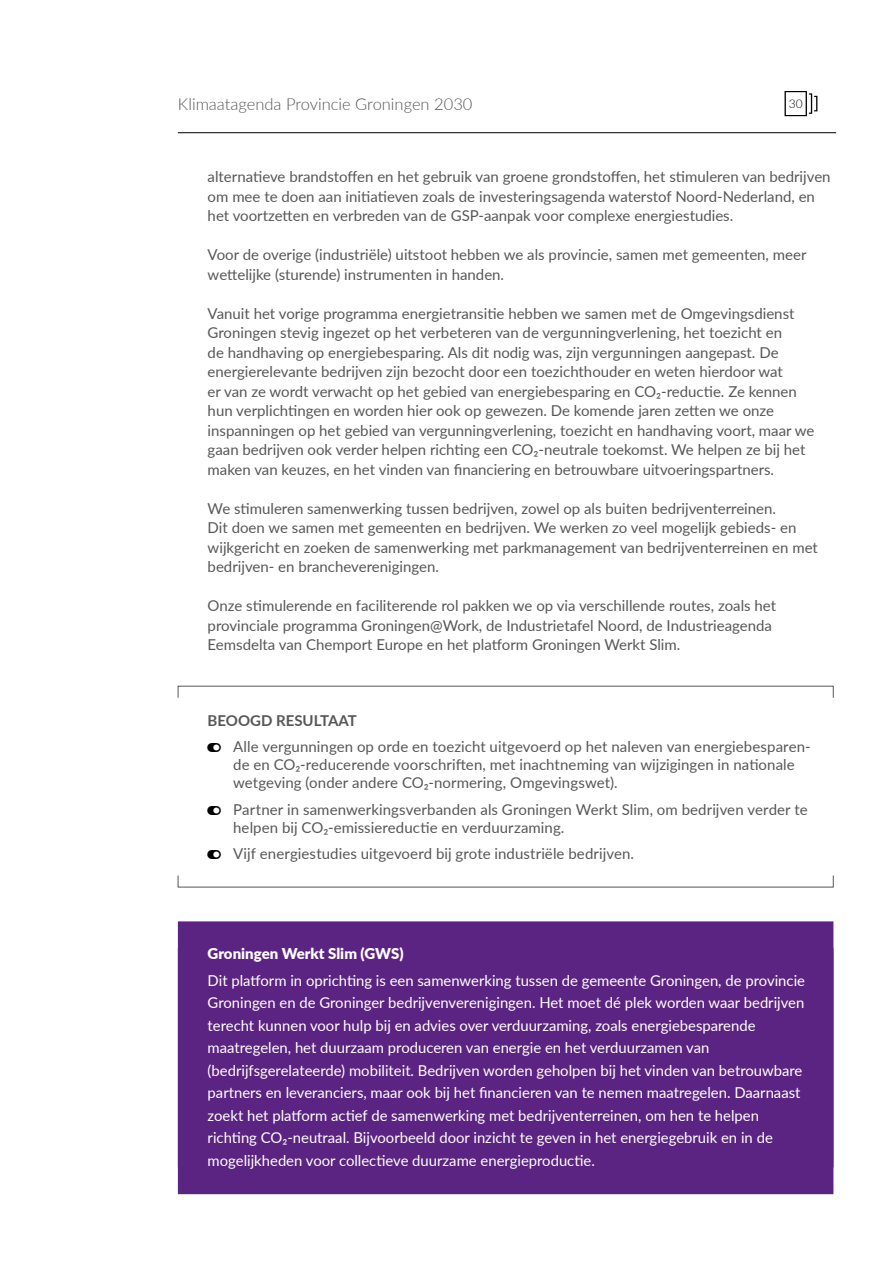
<style>
.page{position:relative;width:893px;height:1263px;background:#fff}
.page>*{position:absolute;margin:0;border:0;box-sizing:border-box;transform-origin:0 0}
.t1{font:300 16.5px "Lato";color:#575756}
.t2{font:15px/19.5px "Lato";color:#575756}
.t3{font:15px/22.5px "Lato";color:#fff}
.t4{font:900 15px "Lato";color:#fff}
.t5{font:700 15px "Lato";color:#575756}
.t6{font:300 12px "Lato";color:#000}
</style>
<div class="page">
<hr style="left:178px;top:132px;width:658px;height:1px;background:#000">
<svg style="left:784px;top:91px;width:33px;height:25px"></svg>
<div style="left:178px;top:921px;width:655px;height:246px;background:#5c2482"></div>
<div style="left:178px;top:948px;width:655px;height:246px;background:#5c2482"></div>
<div style="left:178px;top:686px;width:655px;height:12px;border:1px solid #575756"></div>
<p class="t1" style="left:178px;top:93px;width:296px">Klimaatagenda Provincie Groningen 2030</p>
<p class="t6" style="left:789px;top:96px;width:15px">30</p>
<p class="t2" style="left:208px;top:166px;width:624px">alternatieve brandstoffen en het gebruik van groene grondstoffen, het stimuleren van bedrijven om mee te doen aan initiatieven zoals de investeringsagenda waterstof Noord-Nederland, en het voortzetten en verbreden van de GSP-aanpak voor complexe energiestudies.</p>
<p class="t2" style="left:208px;top:244px;width:600px">Voor de overige (industriële) uitstoot hebben we als provincie, samen met gemeenten, meer wettelijke (sturende) instrumenten in handen.</p>
<p class="t2" style="left:208px;top:303px;width:608px">Vanuit het vorige programma energietransitie hebben we samen met de Omgevingsdienst Groningen stevig ingezet op het verbeteren van de vergunningverlening, het toezicht en<br>de handhaving op energiebesparing. Als dit nodig was, zijn vergunningen aangepast. De energierelevante bedrijven zijn bezocht door een toezichthouder en weten hierdoor wat<br>er van ze wordt verwacht op het gebied van energiebesparing en CO₂-reductie. Ze kennen hun verplichtingen en worden hier ook op gewezen. De komende jaren zetten we onze inspanningen op het gebied van vergunningverlening, toezicht en handhaving voort, maar we gaan bedrijven ook verder helpen richting een CO₂-neutrale toekomst. We helpen ze bij het maken van keuzes, en het vinden van financiering en betrouwbare uitvoeringspartners.</p>
<p class="t2" style="left:208px;top:498px;width:612px">We stimuleren samenwerking tussen bedrijven, zowel op als buiten bedrijventerreinen.<br>Dit doen we samen met gemeenten en bedrijven. We werken zo veel mogelijk gebieds- en wijkgericht en zoeken de samenwerking met parkmanagement van bedrijventerreinen en met bedrijven- en brancheverenigingen.</p>
<p class="t2" style="left:208px;top:595px;width:570px">Onze stimulerende en faciliterende rol pakken we op via verschillende routes, zoals het provinciale programma Groningen@Work, de Industrietafel Noord, de Industrieagenda<br>Eemsdelta van Chemport Europe en het platform Groningen Werkt Slim.</p>
<p class="t5" style="left:208px;top:709px;width:151px">BEOOGD RESULTAAT</p>
<p class="t2" style="left:233px;top:737px;width:579px;line-height:18px">Alle vergunningen op orde en toezicht uitgevoerd op het naleven van energiebesparen&shy;de en CO₂-reducerende voorschriften, met inachtneming van wijzigingen in nationale wetgeving (onder andere CO₂-normering, Omgevingswet).</p>
<p class="t2" style="left:233px;top:800px;width:576px;line-height:18px">Partner in samenwerkingsverbanden als Groningen Werkt Slim, om bedrijven verder te helpen bij CO₂-emissiereductie en verduurzaming.</p>
<p class="t2" style="left:233px;top:843px;width:402px">Vijf energiestudies uitgevoerd bij grote industriële bedrijven.</p>
<p class="t4" style="left:208px;top:942px;width:197px">Groningen Werkt Slim (GWS)</p>
<p class="t3" style="left:208px;top:968px;width:599px">Dit platform in oprichting is een samenwerking tussen de gemeente Groningen, de provincie Groningen en de Groninger bedrijvenverenigingen. Het moet dé plek worden waar bedrijven terecht kunnen voor hulp bij en advies over verduurzaming, zoals energiebesparende maatregelen, het duurzaam produceren van energie en het verduurzamen van (bedrijfsgerelateerde) mobiliteit. Bedrijven worden geholpen bij het vinden van betrouwbare partners en leveranciers, maar ook bij het financieren van te nemen maatregelen. Daarnaast zoekt het platform actief de samenwerking met bedrijventerreinen, om hen te helpen richting CO₂-neutraal. Bijvoorbeeld door inzicht te geven in het energiegebruik en in de mogelijkheden voor collectieve duurzame energieproductie.</p>
</div>
